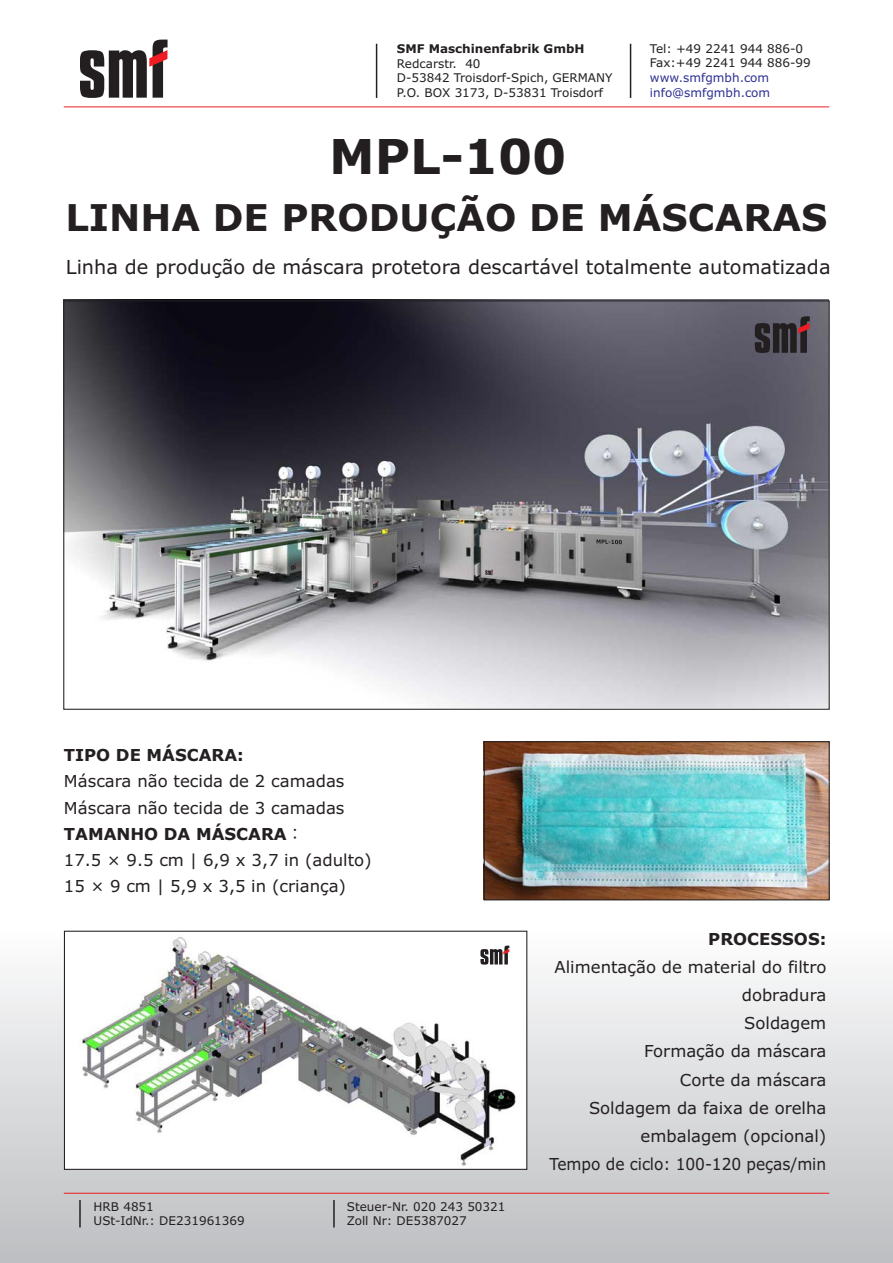
<style>
.page{position:relative;width:893px;height:1263px;background:#fff}
.page>*{position:absolute;margin:0;border:0;box-sizing:border-box;transform-origin:0 0}
.t1{font:700 48.15px "Verdana";color:#231f20}
.t2{font:700 37.05px "Verdana";color:#241f21}
.t3{font:19.35px "Verdana";color:#241f21}
.t4{font:16.5px/28px "Verdana";color:#241f21}
.t5{font:700 16.5px "Verdana";color:#241f21}
.t6{font:12px/14.5px "Verdana";color:#231f20}
.t7{font:12px/14.5px "Verdana";color:#2e3092}
.t8{font:700 12px "Verdana";color:#231f20}
.s1{font-weight:700}
.s2{font-family:"Koz Min Pr 6 N"}
</style>
<div class="page">
<div style="left:0;top:927px;width:893px;height:336px;background:linear-gradient(to bottom,#fdfefe,#bcbec0)"></div>
<img style="left:65px;top:302px;width:763px;height:406px">
<div style="left:64px;top:931px;width:463px;height:239px;background:#fff;border:1px solid #231f20"></div>
<img style="left:82px;top:937px;width:434px;height:229px">
<svg style="left:480px;top:945px;width:29px;height:19px"></svg>
<svg style="left:241px;top:1087px;width:4px;height:6px"></svg>
<svg style="left:188px;top:1041px;width:4px;height:6px"></svg>
<svg style="left:328px;top:1086px;width:4px;height:5px"></svg>
<img style="left:486px;top:743px;width:342px;height:155px">
<hr style="left:64px;top:106px;width:765px;height:1px;background:#ee1d23">
<hr style="left:64px;top:1193px;width:765px;height:1px;background:#ee1d23">
<svg style="left:80px;top:40px;width:88px;height:58px"></svg>
<hr style="left:376px;top:44px;width:1px;height:54px;background:#231f20">
<hr style="left:630px;top:44px;width:1px;height:54px;background:#231f20">
<hr style="left:79px;top:1200px;width:2px;height:27px;background:#231f20">
<hr style="left:333px;top:1200px;width:2px;height:27px;background:#231f20">
<div style="left:484px;top:741px;width:346px;height:159px;border:1px solid #231f20"></div>
<svg style="left:485px;top:570px;width:8px;height:5px"></svg>
<svg style="left:373px;top:581px;width:5px;height:8px"></svg>
<svg style="left:291px;top:563px;width:5px;height:7px"></svg>
<svg style="left:755px;top:316px;width:55px;height:37px;background:#42393f"></svg>
<svg style="left:596px;top:539px;width:26px;height:5px"></svg>
<p class="t8" style="left:397px;top:44px;width:189px">SMF Maschinenfabrik GmbH</p>
<p class="t6" style="left:397px;top:57px;width:217px">Redcarstr. 40<br>D-53842 Troisdorf-Spich, GERMANY<br>P.O. BOX 3173, D-53831 Troisdorf</p>
<p class="t6" style="left:650px;top:42px;width:162px">Tel: +49 2241 944 886-0<br>Fax:+49 2241 944 886-99</p>
<p class="t7" style="left:650px;top:71px;width:122px">www.smfgmbh.com info@smfgmbh.com</p>
<h1 class="t1" style="left:329px;top:137px;width:239px">MPL-100</h1>
<h2 class="t2" style="left:65px;top:203px;width:763px">LINHA DE PRODUÇÃO DE MÁSCARAS</h2>
<p class="t3" style="left:66px;top:259px;width:766px">Linha de produção de máscara protetora descartável totalmente automatizada</p>
<p class="t5" style="left:64px;top:749px;width:181px">TIPO DE MÁSCARA:</p>
<p class="t4" style="left:64px;top:770px;width:309px;line-height:26.1px">Máscara não tecida de 2 camadas<br>Máscara não tecida de 3 camadas<br><span class="s1">TAMANHO DA MÁSCARA</span><span class="s2">：<br></span>17.5 × 9.5 cm | 6,9 x 3,7 in (adulto)<br>15 × 9 cm | 5,9 x 3,5 in (criança)</p>
<p class="t6" style="left:94px;top:1200px;width:153px">HRB 4851<br>USt-IdNr.: DE231961369</p>
<p class="t6" style="left:347px;top:1200px;width:160px">Steuer-Nr. 020 243 50321<br>Zoll Nr: DE5387027</p>
<p class="t5" style="left:708px;top:933px;width:120px">PROCESSOS:</p>
<p class="t4" style="left:550px;top:955px;width:278px;text-align:right">Alimentação de material do filtro dobradura<br>Soldagem<br>Formação da máscara<br>Corte da máscara<br>Soldagem da faixa de orelha embalagem (opcional)<br>Tempo de ciclo: 100-120 peças/min</p>
</div>
